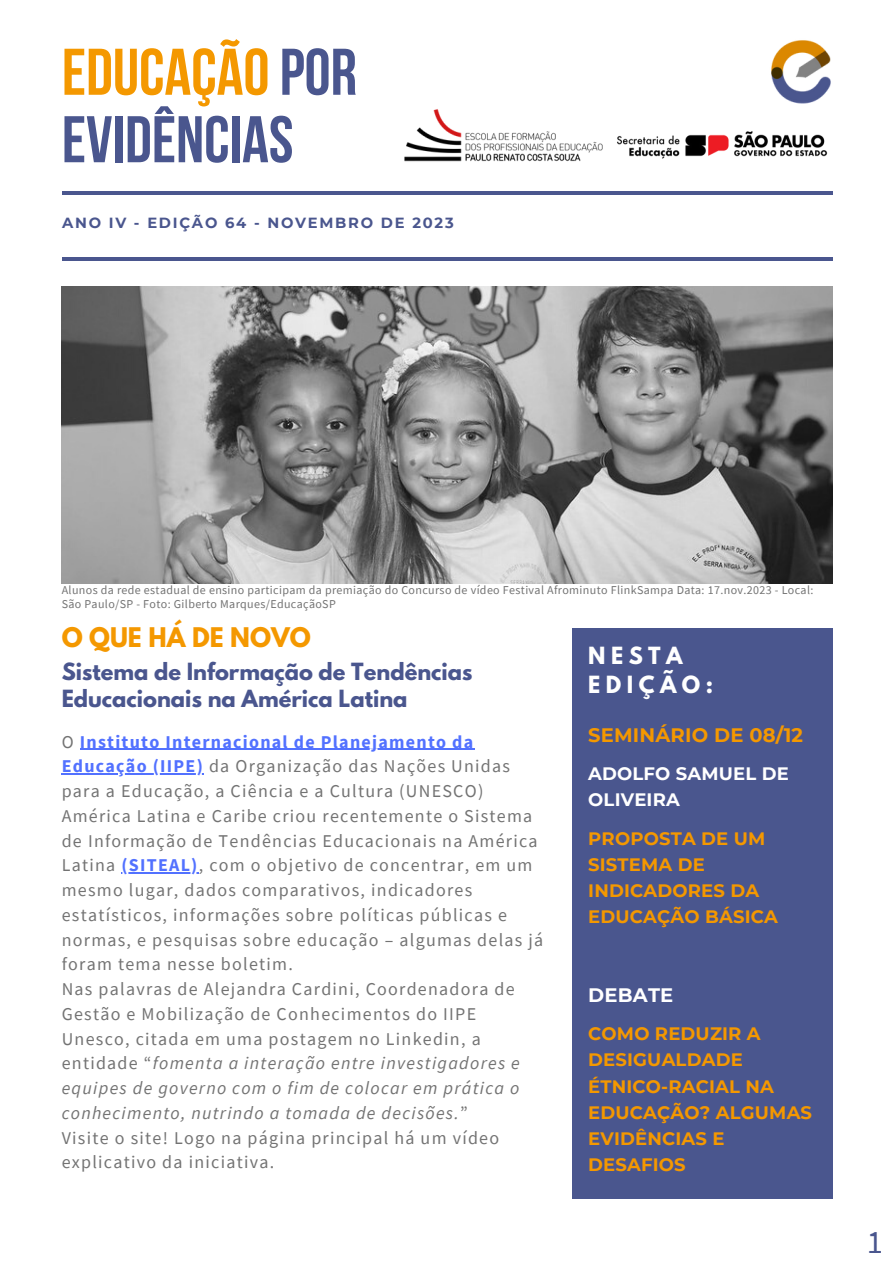
<style>
.page{position:relative;width:893px;height:1264px;background:#fff}
.page>*{position:absolute;margin:0;border:0;box-sizing:border-box;transform-origin:0 0}
.t1{font:65.7px/67.5px "Bebas Neue Cyrillic";color:#4a568e}
.t2{font:32.55px "Source Sans Pro";color:#4a568e}
.t3{font:700 24px "League Spartan";color:#f49800}
.t4{font:700 21px/27px "League Spartan";color:#4a568e}
.t5{font:700 21px "League Spartan";letter-spacing:.26em;color:#fff}
.t6{font:700 19.5px "Montserrat";letter-spacing:.01em;color:#f49800}
.t7{font:700 19.5px "Montserrat";letter-spacing:.01em;color:#fff}
.t8{font:18px/24.8px "Source Sans Pro";letter-spacing:.07em;color:#737373}
.t9{font:700 18px/26.2px "Montserrat";letter-spacing:.01em;color:#f49800}
.t10{font:700 18px/26.2px "Montserrat";letter-spacing:.01em;color:#fff}
.t11{font:700 14.7px "Montserrat";letter-spacing:.12em;color:#4a568e}
.t12{font:12px/14px "Source Sans Pro";letter-spacing:.03em;color:#737373}
.s1{color:#f49800}
.s2{font-weight:700;color:#5271ff}
.s3{font-style:italic}
</style>
<div class="page">
<hr style="left:62px;top:191px;width:770px;height:4px;background:#4a568e">
<hr style="left:62px;top:257px;width:770px;height:4px;background:#4a568e">
<img style="left:62px;top:286px;width:770px;height:297px">
<div style="left:572px;top:628px;width:260px;height:570px;background:#4a568e"></div>
<img style="left:771px;top:40px;width:60px;height:64px">
<img style="left:617px;top:131px;width:211px;height:28px">
<hr style="left:80px;top:748px;width:394px;height:2px;background:#5271ff">
<hr style="left:62px;top:773px;width:142px;height:1px;background:#5271ff">
<hr style="left:121px;top:872px;width:78px;height:1px;background:#5271ff">
<img style="left:404px;top:109px;width:199px;height:53px">
<p class="t1" style="left:62px;top:45px;width:296px"><span class="s1">EDUCAÇÃO</span> POR<br>EVIDÊNCIAS</p>
<p class="t11" style="left:62px;top:214px;width:393px">ANO IV - EDIÇÃO 64 - NOVEMBRO DE 2023</p>
<p class="t12" style="left:62px;top:582px;width:753px">Alunos da rede estadual de ensino participam da premiação do Concurso de vídeo Festival Afrominuto FlinkSampa Data: 17.nov.2023 - Local:<br>São Paulo/SP - Foto: Gilberto Marques/EducaçãoSP</p>
<p class="t3" style="left:62px;top:625px;width:251px">O QUE HÁ DE NOVO</p>
<p class="t4" style="left:62px;top:660px;width:412px">Sistema de Informação de Tendências<br>Educacionais na América Latina</p>
<p class="t8" style="left:62px;top:729px;width:483px">O <span class="s2">Instituto Internacional de Planejamento da Educação (IIPE)</span> da Organização das Nações Unidas para a Educação, a Ciência e a Cultura (UNESCO)<br>América Latina e Caribe criou recentemente o Sistema de Informação de Tendências Educacionais na América Latina <span class="s2">(SITEAL)</span>, com o objetivo de concentrar, em um mesmo lugar, dados comparativos, indicadores estatísticos, informações sobre políticas públicas e normas, e pesquisas sobre educação – algumas delas já foram tema nesse boletim.</p>
<p class="t8" style="left:62px;top:976px;width:459px">Nas palavras de Alejandra Cardini, Coordenadora de Gestão e Mobilização de Conhecimentos do IIPE Unesco, citada em uma postagem no Linkedin, a entidade “<span class="s3">fomenta a interação entre investigadores e equipes de governo com o fim de colocar em prática o conhecimento, nutrindo a tomada de decisões.</span>”</p>
<p class="t8" style="left:62px;top:1124px;width:439px">Visite o site! Logo na página principal há um vídeo explicativo da iniciativa.</p>
<p class="t5" style="left:588px;top:645px;width:96px">NESTA</p>
<p class="t5" style="left:588px;top:674px;width:126px">EDIÇÃO:</p>
<p class="t6" style="left:588px;top:723px;width:216px">SEMINÁRIO DE 08/12</p>
<p class="t10" style="left:588px;top:760px;width:202px">ADOLFO SAMUEL DE<br>OLIVEIRA</p>
<p class="t9" style="left:588px;top:825px;width:191px">PROPOSTA DE UM<br>SISTEMA DE<br>INDICADORES DA<br>EDUCAÇÃO BÁSICA</p>
<p class="t7" style="left:588px;top:983px;width:87px">DEBATE</p>
<p class="t9" style="left:588px;top:1020px;width:225px">COMO REDUZIR A<br>DESIGUALDADE<br>ÉTNICO-RACIAL NA<br>EDUCAÇÃO? ALGUMAS<br>EVIDÊNCIAS E<br>DESAFIOS</p>
<p class="t2" style="left:866px;top:1221px;width:18px">1</p>
</div>
